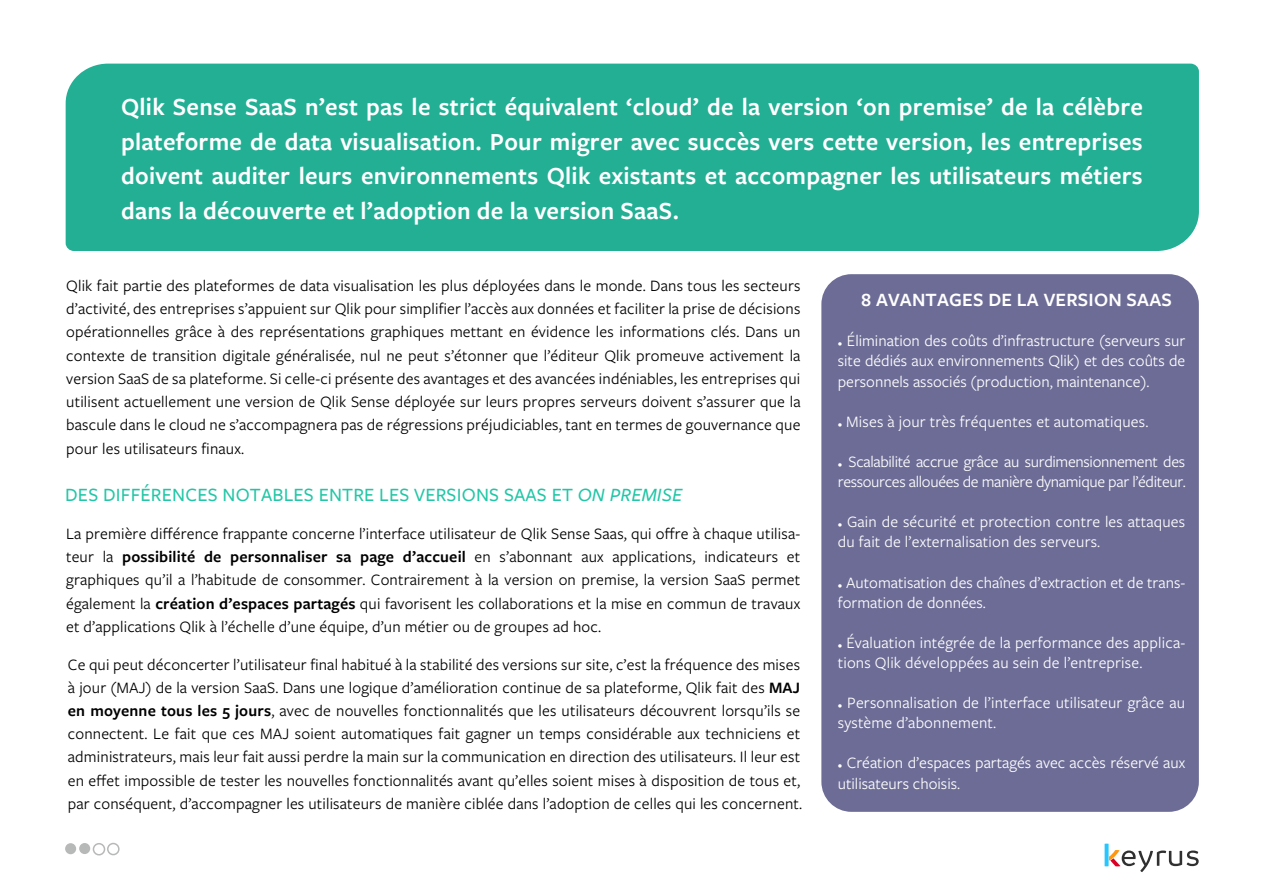
<style>
.page{position:relative;width:1263px;height:893px;background:#fff}
.page>*{position:absolute;margin:0;border:0;box-sizing:border-box;transform-origin:0 0}
.t1{font:600 25.5px/34.5px "Freight Sans Pro";letter-spacing:.01em;color:#fff;text-align:justify}
.t2{font:500 19.5px "Freight Sans Pro";letter-spacing:.01em;color:#22c6a6}
.t3{font:600 19.5px "Freight Sans Pro";letter-spacing:.01em;color:#fff}
.t4{font:16.5px/23.1px "Freight Sans Pro";letter-spacing:.01em;color:#000;text-align:justify}
.t5{font:16.5px/20.1px "Freight Sans Pro";color:#fff}
.t6{font:16.5px/20.1px "Freight Sans Pro";letter-spacing:-.02em;color:#fff}
.s1{font-style:italic}
.s2{font-weight:600}
.s3{font-size:9px}
</style>
<div class="page">
<div style="left:821px;top:274px;width:378px;height:538px;background:#6c6c96;border-radius:30px"></div>
<div style="left:66px;top:64px;width:1133px;height:187px;background:#22af94"></div>
<div style="left:65px;top:843px;width:11px;height:11px;background:#b7b8b8;border-radius:50%"></div>
<div style="left:79px;top:843px;width:11px;height:11px;background:#b7b8b8;border-radius:50%"></div>
<div style="left:93px;top:843px;width:12px;height:12px;border:2px solid #b7b8b8;border-radius:50%"></div>
<div style="left:107px;top:843px;width:13px;height:12px;border:2px solid #b7b8b8;border-radius:50%"></div>
<svg style="left:1104px;top:844px;width:95px;height:28px"></svg>
<p class="t1" style="left:121px;top:89px;width:1023px">Qlik Sense SaaS n’est pas le strict équivalent ‘cloud’ de la version ‘on premise’ de la célèbre plateforme de data visualisation. Pour migrer avec succès vers cette version, les entreprises doivent auditer leurs environnements Qlik existants et accompagner les utilisateurs métiers dans la découverte et l’adoption de la version SaaS.</p>
<p class="t4" style="left:66px;top:273px;width:736px">Qlik fait partie des plateformes de data visualisation les plus déployées dans le monde. Dans tous les secteurs d’activité, des entreprises s’appuient sur Qlik pour simplifier l’accès aux données et faciliter la prise de décisions opérationnelles grâce à des représentations graphiques mettant en évidence les informations clés. Dans un contexte de transition digitale généralisée, nul ne peut s’étonner que l’éditeur Qlik promeuve activement la version SaaS de sa plateforme. Si celle-ci présente des avantages et des avancées indéniables, les entreprises qui utilisent actuellement une version de Qlik Sense déployée sur leurs propres serveurs doivent s’assurer que la bascule dans le cloud ne s’accompagnera pas de régressions préjudiciables, tant en termes de gouvernance que pour les utilisateurs finaux.</p>
<p class="t2" style="left:65px;top:481px;width:618px">DES DIFFÉRENCES NOTABLES ENTRE LES VERSIONS SAAS ET <span class="s1">ON PREMISE</span></p>
<p class="t4" style="left:66px;top:522px;width:736px">La première différence frappante concerne l’interface utilisateur de Qlik Sense Saas, qui offre à chaque utilisa&shy;teur la <span class="s2">possibilité de personnaliser sa page d’accueil</span> en s’abonnant aux applications, indicateurs et graphiques qu’il a l’habitude de consommer. Contrairement à la version on premise, la version SaaS permet également la <span class="s2">création d’espaces partagés</span> qui favorisent les collaborations et la mise en commun de travaux et d’applications Qlik à l’échelle d’une équipe, d’un métier ou de groupes ad hoc.</p>
<p class="t4" style="left:68px;top:652px;width:736px;text-align:left">Ce qui peut déconcerter l’utilisateur final habitué à la stabilité des versions sur site, c’est la fréquence des mises à jour (MAJ) de la version SaaS. Dans une logique d’amélioration continue de sa plateforme, Qlik fait des <span class="s2">MAJ en moyenne tous les 5 jours</span>, avec de nouvelles fonctionnalités que les utilisateurs découvrent lorsqu’ils se connectent. Le fait que ces MAJ soient automatiques fait gagner un temps considérable aux techniciens et administrateurs, mais leur fait aussi perdre la main sur la communication en direction des utilisateurs. Il leur est en effet impossible de tester les nouvelles fonctionnalités avant qu’elles soient mises à disposition de tous et, par conséquent, d’accompagner les utilisateurs de manière ciblée dans l’adoption de celles qui les concernent.</p>
<p class="t3" style="left:861px;top:286px;width:312px">8 AVANTAGES DE LA VERSION SAAS</p>
<p class="t5" style="left:838px;top:330px;width:349px;text-align:justify"><span class="s3">•</span> Élimination des coûts d’infrastructure (serveurs sur site dédiés aux environnements Qlik) et des coûts de personnels associés (production, maintenance).</p>
<p class="t5" style="left:838px;top:411px;width:312px"><span class="s3">•</span> Mises à jour très fréquentes et automatiques.</p>
<p class="t6" style="left:838px;top:451px;width:350px"><span class="s3">•</span> Scalabilité accrue grâce au surdimensionnement des ressources allouées de manière dynamique par l’éditeur.</p>
<p class="t5" style="left:838px;top:511px;width:349px"><span class="s3">•</span> Gain de sécurité et protection contre les attaques du fait de l’externalisation des serveurs.</p>
<p class="t5" style="left:838px;top:571px;width:349px"><span class="s3">•</span> Automatisation des chaînes d’extraction et de trans&shy;formation de données.</p>
<p class="t5" style="left:838px;top:632px;width:349px"><span class="s3">•</span> Évaluation intégrée de la performance des applica&shy;tions Qlik développées au sein de l’entreprise.</p>
<p class="t5" style="left:838px;top:692px;width:349px"><span class="s3">•</span> Personnalisation de l’interface utilisateur grâce au système d’abonnement.</p>
<p class="t5" style="left:838px;top:752px;width:349px"><span class="s3">•</span> Création d’espaces partagés avec accès réservé aux utilisateurs choisis.</p>
</div>
